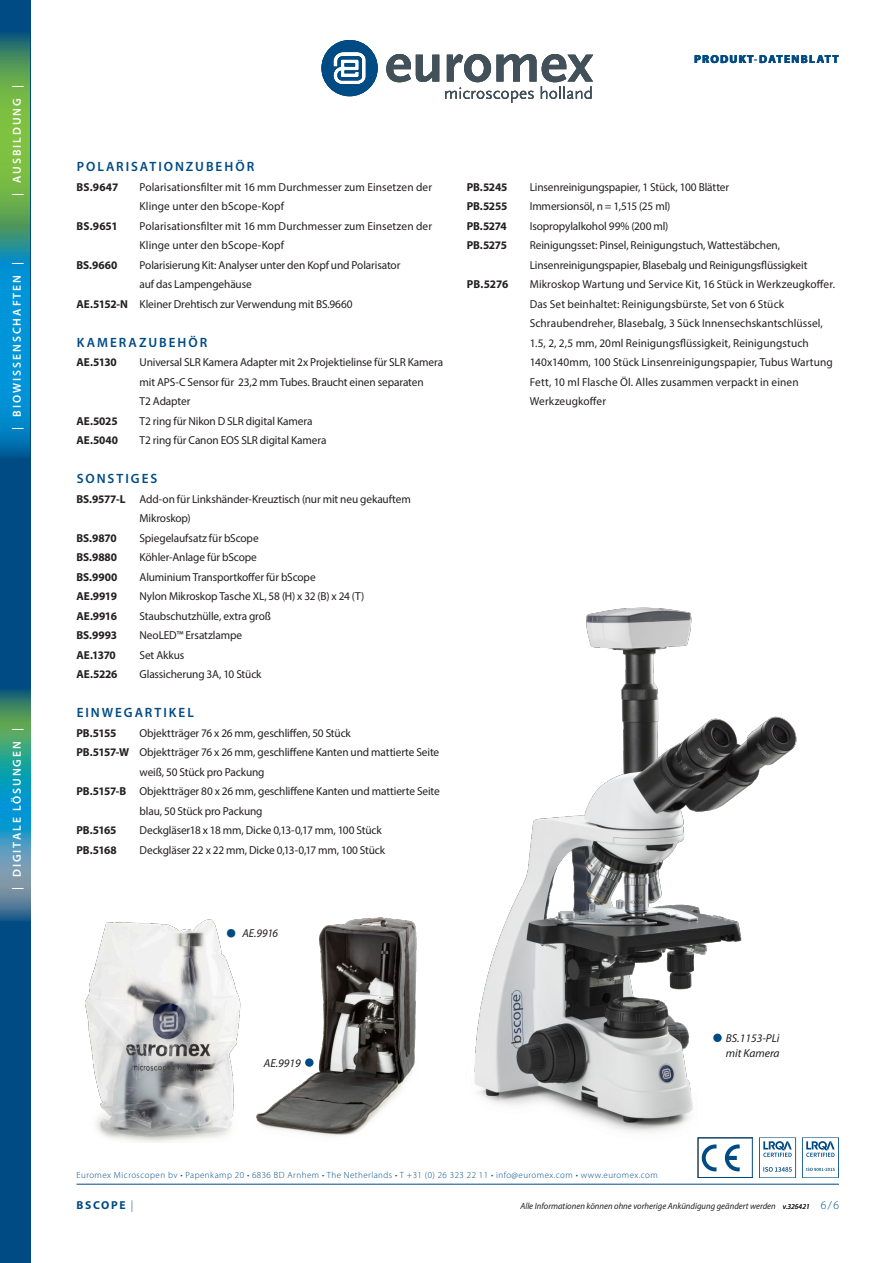
<style>
.page{position:relative;width:893px;height:1263px;background:#fff}
.page>*{position:absolute;margin:0;border:0;box-sizing:border-box;transform-origin:0 0}
.j_tussenkop{font:600 13.5px "Myriad Pro";letter-spacing:.15em;color:#004b84}
.j_accessoires{font:600 13.5px "Myriad Pro";letter-spacing:.15em;color:#004b84}
.j_accessoires-2{font:11.55px/19.5px "Myriad Pro";letter-spacing:-.01em;color:#231f20}
.j_accessoires-3{font:11.55px/19.5px "Myriad Pro";letter-spacing:.01em;color:#231f20}
.j_accessoires-4{font:700 11.55px "Myriad Pro";letter-spacing:-.015em;color:#231f20}
.t1{font:600 11.55px "Myriad Pro";letter-spacing:.17em;color:#fff}
.j_onderschrift{font:italic 11.55px "Myriad Pro";color:#231f20}
.t2{font:700 11.55px "Myriad Pro";letter-spacing:.12em;color:#004b84}
.t3{font:300 11.55px "Myriad Pro";color:#004b84}
.t4{font:300 9px "Myriad Pro";letter-spacing:.05em;color:#004b84}
.t5{font:italic 9px "Myriad Pro";color:#231f20;scale:.96 1}
.t6{font:italic 7.5px "Myriad Pro";color:#231f20}
.s1{font-weight:700}
.s2{font-size:40.5px;color:#004b84}
.s3{font-weight:300}
</style>
<div class="page">
<img style="left:474px;top:607px;width:323px;height:550px">
<img style="left:256px;top:917px;width:161px;height:220px">
<img style="left:85px;top:919px;width:156px;height:223px">
<div style="left:0;top:0;width:30px;height:1263px;background:#004b84"></div>
<svg style="left:321px;top:40px;width:57px;height:56px"></svg>
<svg style="left:386px;top:54px;width:53px;height:28px"></svg>
<svg style="left:445px;top:54px;width:148px;height:49px"></svg>
<hr style="left:77px;top:1184px;width:762px;height:1px;background:#004b84">
<svg style="left:802px;top:1137px;width:37px;height:41px"></svg>
<svg style="left:759px;top:1137px;width:37px;height:41px"></svg>
<svg style="left:699px;top:1139px;width:52px;height:33px"></svg>
<div style="left:697px;top:1137px;width:56px;height:41px;border:1px solid #004b84"></div>
<div style="left:305px;top:1058px;width:9px;height:9px;background:#004b84;border-radius:50%"></div>
<svg style="left:0;top:690px;width:30px;height:231px;background:#39949f"></svg>
<svg style="left:0;top:262px;width:30px;height:195px;background:#008dd0"></svg>
<svg style="left:0;top:34px;width:30px;height:228px;background:#5ea757"></svg>
<svg style="left:713px;top:1033px;width:9px;height:9px"></svg>
<p class="t1" style="left:10px;top:196px;width:113px;rotate:-90deg">| AUSBILDUNG |</p>
<p class="t1" style="left:10px;top:430px;width:169px;rotate:-90deg">| BIOWISSENSCHAFTEN |</p>
<p class="t1" style="left:10px;top:890px;width:164px;rotate:-90deg">| DIGITALE LÖSUNGEN |</p>
<p class="t2" style="left:694px;top:51px;width:147px">PRODUKT-DATENBLATT</p>
<p class="j_tussenkop" style="left:77px;top:158px;width:179px">POLARISATIONZUBEHÖR</p>
<p class="j_accessoires-4" style="left:77px;top:179px;width:43px">BS.9647</p>
<p class="j_accessoires-3" style="left:140px;top:177px;width:294px">Polarisationsfilter mit 16 mm Durchmesser zum Einsetzen der<br>Klinge unter den bScope-Kopf</p>
<p class="j_accessoires-4" style="left:77px;top:218px;width:43px">BS.9651</p>
<p class="j_accessoires-3" style="left:140px;top:216px;width:294px">Polarisationsfilter mit 16 mm Durchmesser zum Einsetzen der<br>Klinge unter den bScope-Kopf</p>
<p class="j_accessoires-4" style="left:77px;top:257px;width:42px">BS.9660</p>
<p class="j_accessoires-2" style="left:140px;top:255px;width:262px">Polarisierung Kit: Analyser unter den Kopf und Polarisator auf das Lampengehäuse</p>
<p class="j_accessoires-2" style="left:77px;top:294px;width:278px"><span class="s1">AE.5152-N</span> Kleiner Drehtisch zur Verwendung mit BS.9660</p>
<p class="j_tussenkop" style="left:77px;top:333px;width:132px">KAMERAZUBEHÖR</p>
<p class="j_accessoires-4" style="left:77px;top:355px;width:42px">AE.5130</p>
<p class="j_accessoires-2" style="left:140px;top:352px;width:305px">Universal SLR Kamera Adapter mit 2x Projektielinse für SLR Kamera mit APS-C Sensor für 23,2 mm Tubes. Braucht einen separaten<br>T2 Adapter</p>
<p class="j_accessoires-4" style="left:77px;top:413px;width:43px">AE.5025</p>
<p class="j_accessoires-2" style="left:140px;top:411px;width:174px">T2 ring für Nikon D SLR digital Kamera</p>
<p class="j_accessoires-4" style="left:77px;top:433px;width:43px">AE.5040</p>
<p class="j_accessoires-2" style="left:140px;top:430px;width:188px">T2 ring für Canon EOS SLR digital Kamera</p>
<p class="j_accessoires" style="left:77px;top:470px;width:82px">SONSTIGES</p>
<p class="j_accessoires-2" style="left:140px;top:489px;width:273px;text-indent:-63px"><span class="s1">BS.9577-L</span> Add-on für Linkshänder-Kreuztisch (nur mit neu gekauftem<br>Mikroskop)</p>
<p class="j_accessoires-4" style="left:77px;top:530px;width:42px">BS.9870</p>
<p class="j_accessoires-2" style="left:140px;top:528px;width:121px">Spiegelaufsatz für bScope</p>
<p class="j_accessoires-4" style="left:77px;top:550px;width:42px">BS.9880</p>
<p class="j_accessoires-2" style="left:140px;top:547px;width:119px">Köhler-Anlage für bScope</p>
<p class="j_accessoires-4" style="left:77px;top:569px;width:42px">BS.9900</p>
<p class="j_accessoires-2" style="left:140px;top:567px;width:178px">Aluminium Transportkoffer für bScope</p>
<p class="j_accessoires-4" style="left:77px;top:589px;width:42px">AE.9919</p>
<p class="j_accessoires-2" style="left:140px;top:586px;width:226px">Nylon Mikroskop Tasche XL, 58 (H) x 32 (B) x 24 (T)</p>
<p class="j_accessoires-4" style="left:77px;top:608px;width:42px">AE.9916</p>
<p class="j_accessoires-2" style="left:140px;top:606px;width:133px">Staubschutzhülle, extra groß</p>
<p class="j_accessoires-4" style="left:77px;top:628px;width:42px">BS.9993</p>
<p class="j_accessoires-2" style="left:140px;top:625px;width:104px">NeoLED™ Ersatzlampe</p>
<p class="j_accessoires-4" style="left:77px;top:647px;width:41px">AE.1370</p>
<p class="j_accessoires-2" style="left:140px;top:645px;width:46px">Set Akkus</p>
<p class="j_accessoires-4" style="left:77px;top:667px;width:43px">AE.5226</p>
<p class="j_accessoires-2" style="left:140px;top:664px;width:124px">Glassicherung 3A, 10 Stück</p>
<p class="j_tussenkop" style="left:77px;top:704px;width:119px">EINWEGARTIKEL</p>
<p class="j_accessoires-4" style="left:77px;top:725px;width:41px">PB.5155</p>
<p class="j_accessoires-2" style="left:140px;top:723px;width:213px">Objektträger 76 x 26 mm, geschliffen, 50 Stück</p>
<p class="j_accessoires-2" style="left:140px;top:742px;width:301px;text-indent:-63px"><span class="s1">PB.5157-W</span> Objektträger 76 x 26 mm, geschliffene Kanten und mattierte Seite weiß, 50 Stück pro Packung</p>
<p class="j_accessoires-2" style="left:140px;top:781px;width:302px;text-indent:-63px"><span class="s1">PB.5157-B</span> Objektträger 80 x 26 mm, geschliffene Kanten und mattierte Seite blau, 50 Stück pro Packung</p>
<p class="j_accessoires-4" style="left:77px;top:823px;width:42px">PB.5165</p>
<p class="j_accessoires-2" style="left:140px;top:820px;width:244px">Deckgläser18 x 18 mm, Dicke 0,13-0,17 mm, 100 Stück</p>
<p class="j_accessoires-4" style="left:77px;top:842px;width:42px">PB.5168</p>
<p class="j_accessoires-2" style="left:140px;top:840px;width:247px">Deckgläser 22 x 22 mm, Dicke 0,13-0,17 mm, 100 Stück</p>
<p class="j_accessoires-4" style="left:467px;top:179px;width:42px">PB.5245</p>
<p class="j_accessoires-2" style="left:530px;top:177px;width:201px">Linsenreinigungspapier, 1 Stück, 100 Blätter</p>
<p class="j_accessoires-4" style="left:467px;top:199px;width:42px">PB.5255</p>
<p class="j_accessoires-2" style="left:530px;top:196px;width:142px">Immersionsöl, n = 1,515 (25 ml)</p>
<p class="j_accessoires-4" style="left:467px;top:218px;width:42px">PB.5274</p>
<p class="j_accessoires-2" style="left:530px;top:216px;width:140px">Isopropylalkohol 99% (200 ml)</p>
<p class="j_accessoires-4" style="left:467px;top:238px;width:42px">PB.5275</p>
<p class="j_accessoires-2" style="left:530px;top:235px;width:279px">Reinigungsset: Pinsel, Reinigungstuch, Wattestäbchen,<br>Linsenreinigungspapier, Blasebalg und Reinigungsflüssigkeit</p>
<p class="j_accessoires-4" style="left:467px;top:277px;width:43px">PB.5276</p>
<p class="j_accessoires-3" style="left:530px;top:274px;width:307px">Mikroskop Wartung und Service Kit, 16 Stück in Werkzeugkoffer.<br>Das Set beinhaltet: Reinigungsbürste, Set von 6 Stück Schraubendreher, Blasebalg, 3 Sück Innensechskantschlüssel, 1.5, 2, 2,5 mm, 20ml Reinigungsflüssigkeit, Reinigungstuch 140x140mm, 100 Stück Linsenreinigungspapier, Tubus Wartung Fett, 10 ml Flasche Öl. Alles zusammen verpackt in einen Werkzeugkoffer</p>
<p class="j_onderschrift" style="left:225px;top:926px;width:54px"><span class="s2">•</span> AE.9916</p>
<p class="j_onderschrift" style="left:264px;top:1056px;width:39px">AE.9919</p>
<p class="j_onderschrift" style="left:726px;top:1031px;width:55px">BS.1153-PLi</p>
<p class="j_onderschrift" style="left:726px;top:1046px;width:55px">mit Kamera</p>
<p class="t4" style="left:77px;top:1169px;width:583px">Euromex Microscopen bv • Papenkamp 20 • 6836 BD Arnhem • The Netherlands • T +31 (0) 26 323 22 11 • info@euromex.com • www.euromex.com</p>
<p class="t2" style="left:77px;top:1197px;width:58px">BSCOPE <span class="s3">|</span></p>
<p class="t6" style="left:795px;top:1201px;width:5px">6</p>
<p class="t3" style="left:821px;top:1198px;width:20px">6/6</p>
<p class="t5" style="left:520px;top:1200px;width:267px">Alle Informationen können ohne vorherige Ankündigung geändert werden</p>
<p class="t6" style="left:783px;top:1201px;width:28px">v.325421</p>
</div>
